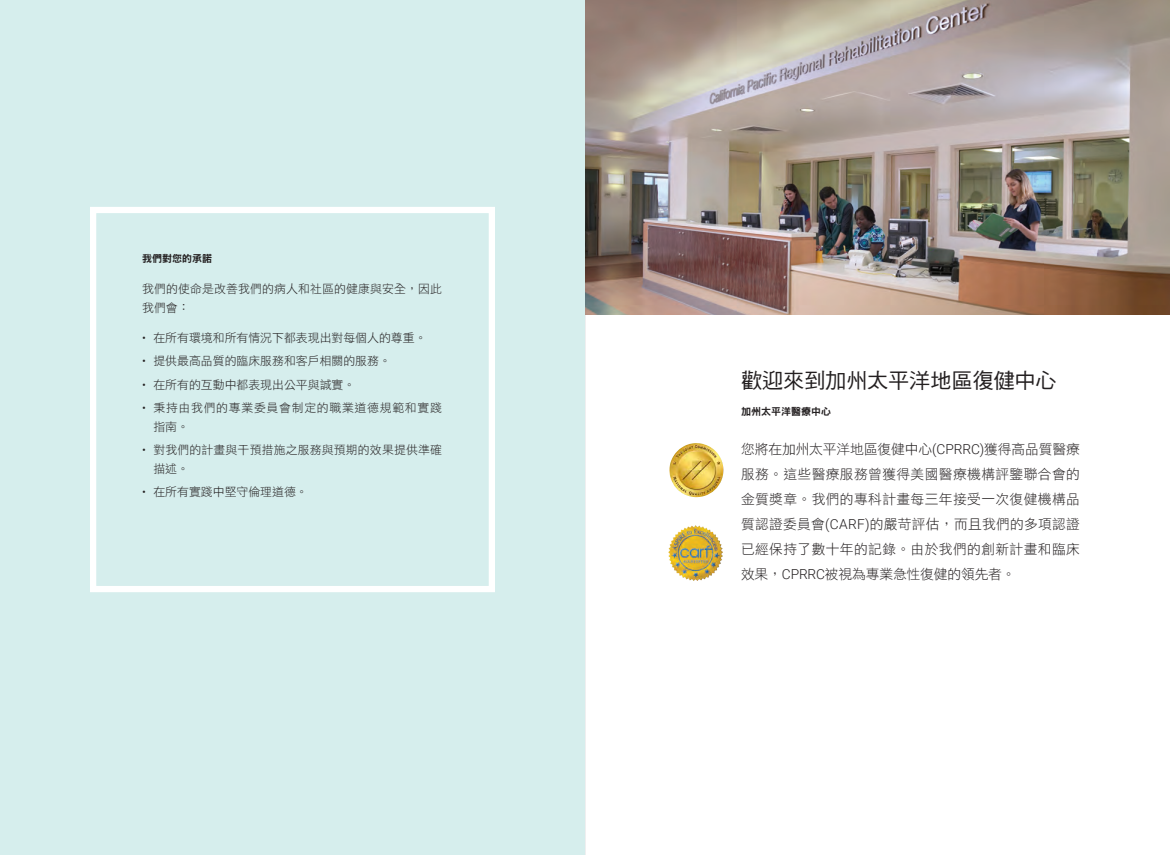
<style>
.page{position:relative;width:1170px;height:855px;background:#fff}
.page>*{position:absolute;margin:0;border:0;box-sizing:border-box;transform-origin:0 0}
.t1{font:21.25px "DF Hei Std W5";letter-spacing:-.01em;color:#231f20}
.t2{font:13.75px/25px "DF Hei Std W3";letter-spacing:.03em;color:#231f20;text-align:justify}
.t3{font:11.88px/18.8px "DF Hei Std W3";color:#231f20}
.t4{font:11.88px/18.8px "DF Hei Std W3";letter-spacing:.06em;color:#231f20}
.t5{font:10px "DF Hei Std W9";color:#231f20}
.s1{font-family:"Roboto";font-weight:300}
</style>
<div class="page">
<hr style="left:585px;top:0;width:1px;height:855px;background:#e0e1e3">
<div style="left:0;top:0;width:585px;height:855px;background:#d6eeed"></div>
<div style="left:90px;top:207px;width:405px;height:385px;border:6px solid #fff"></div>
<img style="left:585px;top:0;width:585px;height:315px">
<img style="left:669px;top:443px;width:55px;height:54px">
<img style="left:668px;top:525px;width:55px;height:55px">
<p class="t5" style="left:142px;top:253px;width:72px">我們對您的承諾</p>
<p class="t3" style="left:142px;top:280px;width:301px">我們的使命是改善我們的病人和社區的健康與安全，因此我們會：</p>
<p class="t3" style="left:142px;top:328px;width:286px"><span class="s1">•</span> 在所有環境和所有情況下都表現出對每個人的尊重。</p>
<p class="t3" style="left:142px;top:352px;width:250px"><span class="s1">•</span> 提供最高品質的臨床服務和客戶相關的服務。</p>
<p class="t3" style="left:142px;top:375px;width:215px"><span class="s1">•</span> 在所有的互動中都表現出公平與誠實。</p>
<p class="t4" style="left:153px;top:398px;width:290px;text-indent:-11px"><span class="s1">•</span> 秉持由我們的專業委員會制定的職業道德規範和實踐指南。</p>
<p class="t3" style="left:153px;top:440px;width:290px;text-indent:-11px"><span class="s1">•</span> 對我們的計畫與干預措施之服務與預期的效果提供準確描述。</p>
<p class="t3" style="left:142px;top:482px;width:167px"><span class="s1">•</span> 在所有實踐中堅守倫理道德。</p>
<h2 class="t1" style="left:741px;top:368px;width:317px">歡迎來到加州太平洋地區復健中心</h2>
<p class="t5" style="left:741px;top:406px;width:91px">加州太平洋醫療中心</p>
<p class="t2" style="left:741px;top:437px;width:341px">您將在加州太平洋地區復健中心<span class="s1">(CPRRC)</span>獲得高品質醫療服務。這些醫療服務曾獲得美國醫療機構評鑒聯合會的金質獎章。我們的專科計畫每三年接受一次復健機構品質認證委員會<span class="s1">(CARF)</span>的嚴苛評估，而且我們的多項認證已經保持了數十年的記錄。由於我們的創新計畫和臨床效果，<span class="s1">CPRRC</span>被視為專業急性復健的領先者。</p>
</div>
